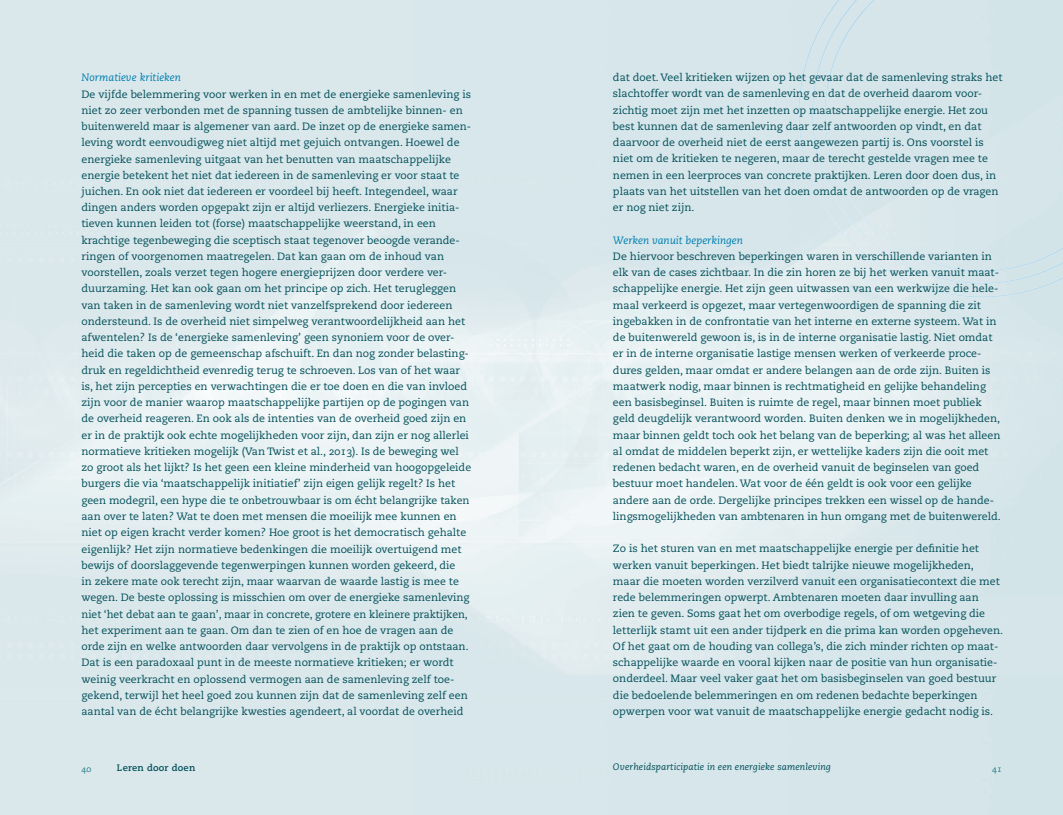
<style>
.page{position:relative;width:1063px;height:815px;background:#fff}
.page>*{position:absolute;margin:0;border:0;box-sizing:border-box;transform-origin:0 0}
.t1{font:10.62px/16.2px "Caecilia Roman Os F";color:#004e59}
.t2{font:10.62px "Caecilia Italic Os F";color:#007fb2}
.t3{font:9.38px "Caecilia Italic Os F";letter-spacing:.01em;color:#004e59}
.t4{font:9.38px "Caecilia Bold Os F";letter-spacing:.02em;color:#004e59}
.t5{font:8.75px "Caecilia Roman Os F";color:#227d89}
</style>
<div class="page">
<img style="left:798px;top:0;width:265px;height:297px">
<p class="t2" style="left:81px;top:72px;width:101px">Normatieve kritieken</p>
<p class="t1" style="left:81px;top:86px;width:391px">De vijfde belemmering voor werken in en met de energieke samenleving is niet zo zeer verbonden met de spanning tussen de ambtelijke binnen- en buitenwereld maar is algemener van aard. De inzet op de energieke samen&shy;leving wordt eenvoudigweg niet altijd met gejuich ontvangen. Hoewel de energieke samenleving uitgaat van het benutten van maatschappelijke energie betekent het niet dat iedereen in de samenleving er voor staat te juichen. En ook niet dat iedereen er voordeel bij heeft. Integendeel, waar dingen anders worden opgepakt zijn er altijd verliezers. Energieke initia&shy;tieven kunnen leiden tot (forse) maatschappelijke weerstand, in een krachtige tegenbeweging die sceptisch staat tegenover beoogde verande&shy;ringen of voorgenomen maatregelen. Dat kan gaan om de inhoud van voorstellen, zoals verzet tegen hogere energieprijzen door verdere ver&shy;duurzaming. Het kan ook gaan om het principe op zich. Het terugleggen van taken in de samenleving wordt niet vanzelfsprekend door iedereen ondersteund. Is de overheid niet simpelweg verantwoordelijkheid aan het afwentelen? Is de ‘energieke samenleving’ geen synoniem voor de over&shy;heid die taken op de gemeenschap afschuift. En dan nog zonder belasting&shy;druk en regeldichtheid evenredig terug te schroeven. Los van of het waar is, het zijn percepties en verwachtingen die er toe doen en die van invloed zijn voor de manier waarop maatschappelijke partijen op de pogingen van de overheid reageren. En ook als de intenties van de overheid goed zijn en er in de praktijk ook echte mogelijkheden voor zijn, dan zijn er nog allerlei normatieve kritieken mogelijk (Van Twist et al., 2013). Is de beweging wel zo groot als het lijkt? Is het geen een kleine minderheid van hoogopgeleide burgers die via ‘maatschappelijk initiatief’ zijn eigen gelijk regelt? Is het geen modegril, een hype die te onbetrouwbaar is om écht belangrijke taken aan over te laten? Wat te doen met mensen die moeilijk mee kunnen en niet op eigen kracht verder komen? Hoe groot is het democratisch gehalte eigenlijk? Het zijn normatieve bedenkingen die moeilijk overtuigend met bewijs of doorslaggevende tegenwerpingen kunnen worden gekeerd, die<br>in zekere mate ook terecht zijn, maar waarvan de waarde lastig is mee te wegen. De beste oplossing is misschien om over de energieke samenleving niet ‘het debat aan te gaan’, maar in concrete, grotere en kleinere praktijken, het experiment aan te gaan. Om dan te zien of en hoe de vragen aan de orde zijn en welke antwoorden daar vervolgens in de praktijk op ontstaan.<br>Dat is een paradoxaal punt in de meeste normatieve kritieken; er wordt weinig veerkracht en oplossend vermogen aan de samenleving zelf toe&shy;gekend, terwijl het heel goed zou kunnen zijn dat de samenleving zelf een aantal van de écht belangrijke kwesties agendeert, al voordat de overheid</p>
<p class="t1" style="left:613px;top:70px;width:391px">dat doet. Veel kritieken wijzen op het gevaar dat de samenleving straks het slachtoffer wordt van de samenleving en dat de overheid daarom voor&shy;zichtig moet zijn met het inzetten op maatschappelijke energie. Het zou best kunnen dat de samenleving daar zelf antwoorden op vindt, en dat daarvoor de overheid niet de eerst aange wezen partij is. Ons voorstel is niet om de kritieken te negeren, maar de terecht gestelde vragen mee te nemen in een leerproces van concrete praktijken. Leren door doen dus, in plaats van het uitstellen van het doen omdat de antwoorden op de vragen er nog niet zijn.</p>
<p class="t2" style="left:613px;top:234px;width:131px">Werken vanuit beperkingen</p>
<p class="t1" style="left:613px;top:248px;width:389px">De hiervoor beschreven beperkingen waren in verschillende varianten in elk van de cases zichtbaar. In die zin horen ze bij het werken vanuit maat&shy;schappelijke energie. Het zijn geen uitwassen van een werkwijze die hele&shy;maal verkeerd is opgezet, maar vertegenwoordigen de spanning die zit ingebakken in de confrontatie van het interne en externe systeem. Wat in de buitenwereld gewoon is, is in de interne organisatie lastig. Niet omdat er in de interne organisatie lastige mensen werken of verkeerde proce&shy;dures gelden, maar omdat er andere belangen aan de orde zijn. Buiten is maatwerk nodig, maar binnen is rechtmatigheid en gelijke behandeling een basisbeginsel. Buiten is ruimte de regel, maar binnen moet publiek geld deugdelijk verantwoord worden. Buiten denken we in mogelijkheden, maar binnen geldt toch ook het belang van de beperking; al was het alleen al omdat de middelen beperkt zijn, er wettelijke kaders zijn die ooit met redenen bedacht waren, en de overheid vanuit de beginselen van goed bestuur moet handelen. Wat voor de één geldt is ook voor een gelijke andere aan de orde. Dergelijke principes trekken een wissel op de hande&shy;lingsmogelijkheden van ambtenaren in hun omgang met de buitenwereld.</p>
<p class="t1" style="left:613px;top:541px;width:392px">Zo is het sturen van en met maatschappelijke energie per definitie het werken vanuit beperkingen. Het biedt talrijke nieuwe mogelijkheden, maar die moeten worden verzilverd vanuit een organisatiecontext die met rede belemmeringen opwerpt. Ambtenaren moeten daar invulling aan zien te geven. Soms gaat het om overbodige regels, of om wetgeving die letterlijk stamt uit een ander tijdperk en die prima kan worden opgeheven.<br>Of het gaat om de houding van collega’s, die zich minder richten op maat&shy;schappelijke waarde en vooral kijken naar de positie van hun organisatie&shy;onderdeel. Maar veel vaker gaat het om basisbeginselen van goed bestuur die bedoelende belemmeringen en om redenen bedachte beperkingen opwerpen voor wat vanuit de maatschappelijke energie gedacht nodig is.</p>
<p class="t5" style="left:81px;top:764px;width:11px">40</p>
<p class="t4" style="left:117px;top:762px;width:80px">Leren door doen</p>
<p class="t3" style="left:613px;top:762px;width:220px">Overheidsparticipatie in een energieke samenleving</p>
<p class="t5" style="left:992px;top:764px;width:11px">41</p>
</div>
